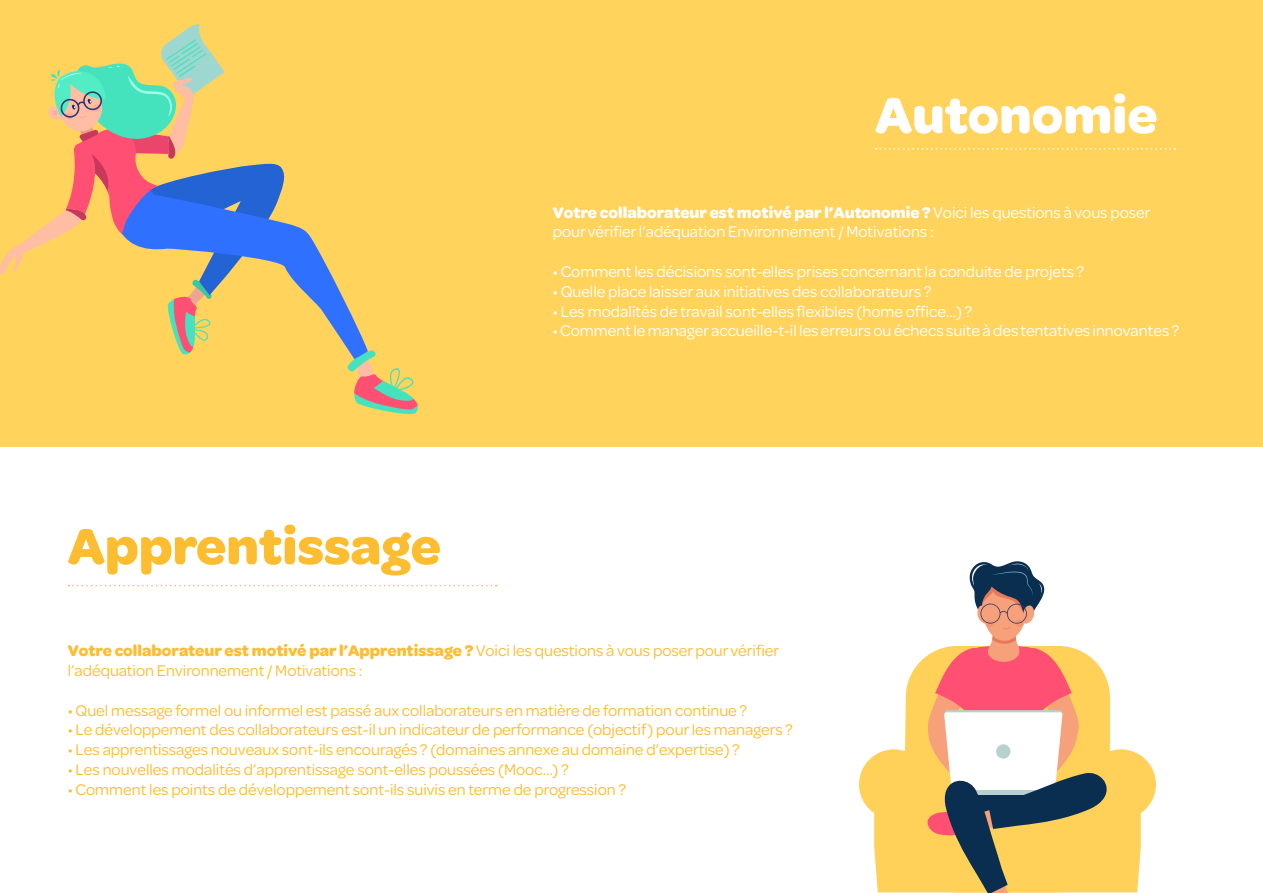
<style>
.page{position:relative;width:1263px;height:893px;background:#fff}
.page>*{position:absolute;margin:0;border:0;box-sizing:border-box;transform-origin:0 0}
.t1{font:700 54px "Omnes";color:#fdbd31}
.t2{font:700 54px "Omnes";color:#fff}
.t3{font:16.5px/19.8px "Omnes";color:#fdbd31}
.t4{font:16.5px/19.8px "Omnes";color:#fff}
.s1{font-weight:700}
</style>
<div class="page">
<div style="left:0;top:0;width:1263px;height:446px;background:#ffd35c"></div>
<svg style="left:876px;top:148px;width:299px;height:2px"></svg>
<svg style="left:68px;top:585px;width:429px;height:1px"></svg>
<svg style="left:0;top:24px;width:418px;height:390px"></svg>
<div style="left:1086px;top:749px;width:70px;height:70px;background:#ffd159;border-radius:50%"></div>
<div style="left:859px;top:749px;width:70px;height:70px;background:#ffd159;border-radius:50%"></div>
<svg style="left:874px;top:561px;width:267px;height:332px"></svg>
<p class="t2" style="left:875px;top:77px;width:284px">Autonomie</p>
<p class="t1" style="left:68px;top:508px;width:375px">Apprentissage</p>
<p class="t4" style="left:553px;top:201px;width:599px"><span class="s1">Votre collaborateur est motivé par l’Autonomie ?</span> Voici les questions à vous poser pour vérifier l’adéquation Environnement / Motivations :</p>
<p class="t4" style="left:553px;top:261px;width:533px">• Comment les décisions sont-elles prises concernant la conduite de projets ?</p>
<p class="t4" style="left:553px;top:281px;width:380px">• Quelle place laisser aux initiatives des collaborateurs ?</p>
<p class="t4" style="left:553px;top:300px;width:421px">• Les modalités de travail sont-elles flexibles (home office...) ?</p>
<p class="t4" style="left:553px;top:320px;width:628px">• Comment le manager accueille-t-il les erreurs ou échecs suite à des tentatives innovantes ?</p>
<p class="t3" style="left:68px;top:640px;width:713px"><span class="s1">Votre collaborateur est motivé par l’Apprentissage ?</span> Voici les questions à vous poser pour vérifier l’adéquation Environnement / Motivations :</p>
<p class="t3" style="left:68px;top:699px;width:681px">• Quel message formel ou informel est passé aux collaborateurs en matière de formation continue ?</p>
<p class="t3" style="left:68px;top:719px;width:727px">• Le développement des collaborateurs est-il un indicateur de performance (objectif) pour les managers ?</p>
<p class="t3" style="left:68px;top:739px;width:674px">• Les apprentissages nouveaux sont-ils encouragés ? (domaines annexe au domaine d’expertise) ?</p>
<p class="t3" style="left:68px;top:759px;width:502px">• Les nouvelles modalités d’apprentissage sont-elles poussées (Mooc...) ?</p>
<p class="t3" style="left:68px;top:778px;width:560px">• Comment les points de développement sont-ils suivis en terme de progression ?</p>
</div>
